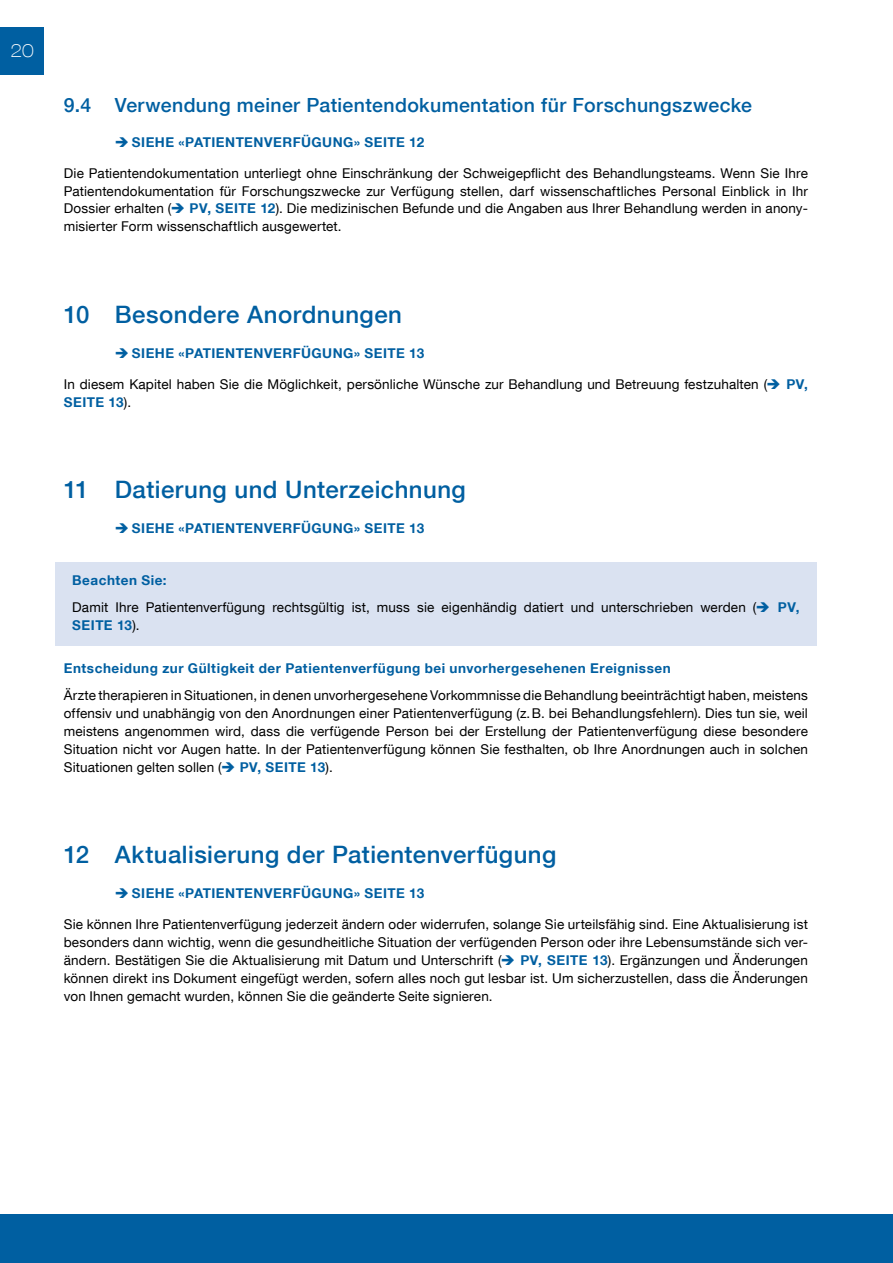
<style>
.page{position:relative;width:893px;height:1263px;background:#fff}
.page>*{position:absolute;margin:0;border:0;box-sizing:border-box;transform-origin:0 0}
.t1{font:500 24px "Helvetica Neue LT Com";letter-spacing:.02em;color:#005fa1}
.t2{font:500 19.5px "Helvetica Neue LT Com";letter-spacing:.02em;color:#005fa1}
.t3{font:100 expanded 18px "Helvetica Neue LT Com";color:#fff}
.t4{font:13.5px/18px "Helvetica Neue LT Com";letter-spacing:.01em;color:#000;text-align:justify}
.t5{font:700 13.5px "Helvetica Neue LT Com";letter-spacing:.04em;color:#005fa1}
.s1{color:#005fa1}
.s2{font-weight:700;color:#005fa1}
.s3{font-weight:400;color:#000}
</style>
<div class="page">
<div style="left:0;top:27px;width:44px;height:47px;background:#005fa1"></div>
<div style="left:0;top:1214px;width:893px;height:49px;background:#005fa1"></div>
<div style="left:55px;top:563px;width:761px;height:39px;background:#dae2f1"></div>
<div style="left:55px;top:588px;width:761px;height:58px;background:#dae2f1"></div>
<h3 class="t3" style="left:11px;top:40px;width:25px">20</h3>
<h2 class="t2" style="left:64px;top:93px;width:690px">9.4 Verwendung meiner Patientendokumentation für Forschungszwecke</h2>
<p class="t5" style="left:132px;top:133px;width:294px">SIEHE «PATIENTENVERFÜGUNG» SEITE 12</p>
<p class="t4" style="left:64px;top:163px;width:746px">Die Patientendokumentation unterliegt ohne Einschränkung der Schweigepflicht des Behandlungsteams. Wenn Sie Ihre Patientendokumentation für Forschungszwecke zur Verfügung stellen, darf wissenschaftliches Personal Einblick in Ihr Dossier erhalten (<span class="s1">➔</span> <span class="s2">PV, SEITE 12</span>). Die medizinischen Befunde und die Angaben aus Ihrer Behandlung werden in anony&shy;misierter Form wissenschaftlich ausgewertet.</p>
<h1 class="t1" style="left:64px;top:300px;width:340px">10 Besondere Anordnungen</h1>
<p class="t5" style="left:132px;top:345px;width:294px">SIEHE «PATIENTENVERFÜGUNG» SEITE 13</p>
<p class="t4" style="left:64px;top:374px;width:746px">In diesem Kapitel haben Sie die Möglichkeit, persönliche Wünsche zur Behandlung und Betreuung festzuhalten (<span class="s1">➔</span> <span class="s2">PV,<br>SEITE 13</span>).</p>
<h1 class="t1" style="left:64px;top:475px;width:403px">11 Datierung und Unterzeichnung</h1>
<p class="t5" style="left:132px;top:520px;width:294px">SIEHE «PATIENTENVERFÜGUNG» SEITE 13</p>
<p class="t4" style="left:72px;top:567px;width:729px;line-height:26.5px"><span class="s2">Beachten Sie:<br></span>Damit Ihre Patientenverfügung rechtsgültig ist, muss sie eigenhändig datiert und unterschrieben werden (<span class="s1">➔</span> <span class="s2">PV,</span></p>
<p class="t5" style="left:72px;top:616px;width:69px">SEITE 13<span class="s3">).</span></p>
<p class="t5" style="left:64px;top:660px;width:609px">Entscheidung zur Gültigkeit der Patientenverfügung bei unvorhergesehenen Ereignissen</p>
<p class="t4" style="left:64px;top:685px;width:746px">Ärzte therapieren in Situationen, in denen unvorhergesehene Vorkommnisse die Behandlung beeinträchtigt haben, meistens offensiv und unabhängig von den Anordnungen einer Patientenverfügung (z.B. bei Behandlungsfehlern). Dies tun sie, weil meistens angenommen wird, dass die verfügende Person bei der Erstellung der Patientenverfügung diese besondere Situation nicht vor Augen hatte. In der Patientenverfügung können Sie festhalten, ob Ihre Anordnungen auch in solchen Situationen gelten sollen (<span class="s1">➔</span> <span class="s2">PV, SEITE 13</span>).</p>
<h1 class="t1" style="left:64px;top:840px;width:494px">12 Aktualisierung der Patientenverfügung</h1>
<p class="t5" style="left:132px;top:885px;width:294px">SIEHE «PATIENTENVERFÜGUNG» SEITE 13</p>
<p class="t4" style="left:64px;top:915px;width:746px">Sie können Ihre Patientenverfügung jederzeit ändern oder widerrufen, solange Sie urteilsfähig sind. Eine Aktualisierung ist besonders dann wichtig, wenn die gesundheitliche Situation der verfügenden Person oder ihre Lebensumstände sich ver&shy;ändern. Bestätigen Sie die Aktualisierung mit Datum und Unterschrift (<span class="s1">➔</span> <span class="s2">PV, SEITE 13</span>). Ergänzungen und Änderungen können direkt ins Dokument eingefügt werden, sofern alles noch gut lesbar ist. Um sicherzustellen, dass die Änderungen von Ihnen gemacht wurden, können Sie die geänderte Seite signieren.</p>
</div>
